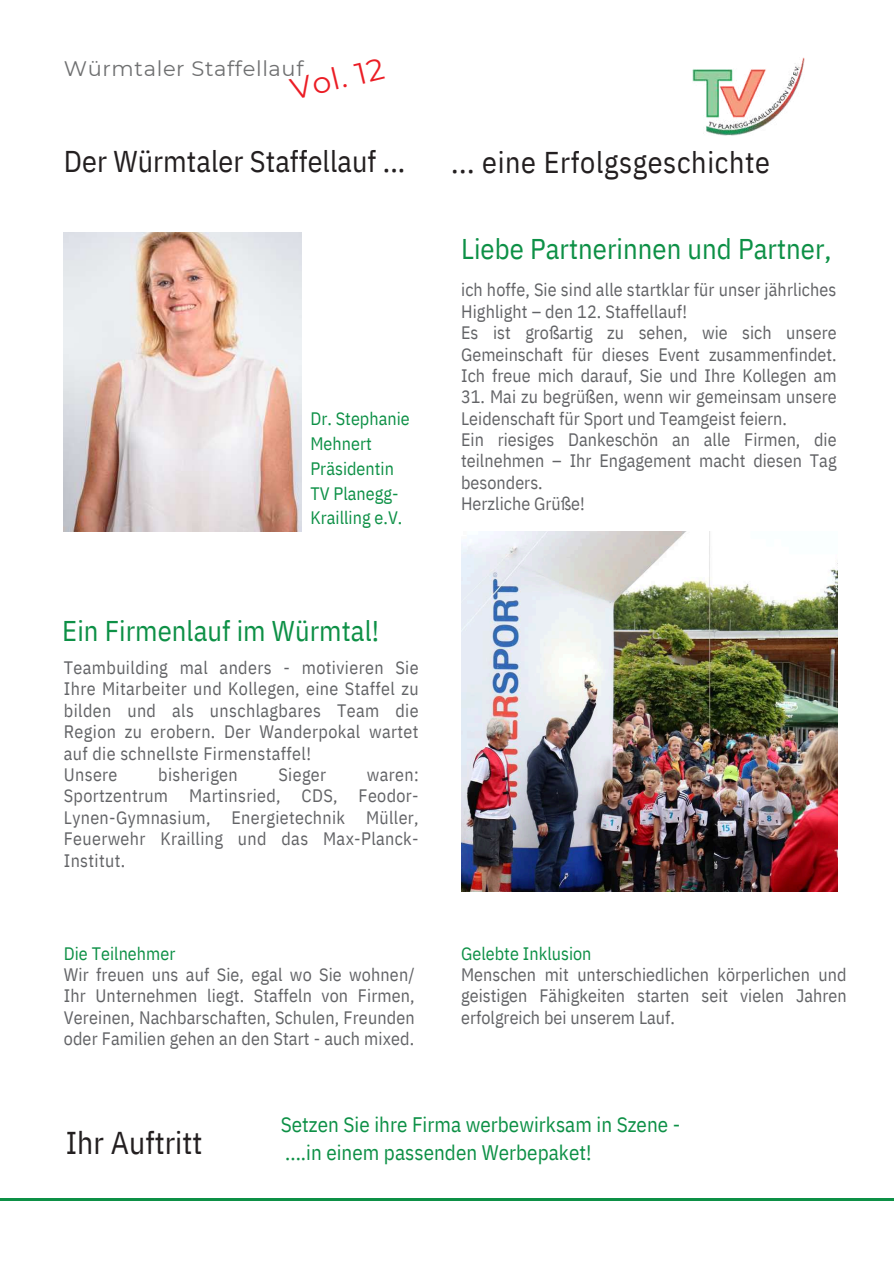
<style>
.page{position:relative;width:894px;height:1264px;background:#fff}
.page>*{position:absolute;margin:0;border:0;box-sizing:border-box;transform-origin:0 0}
.t1{font:31.5px "IBM Plex Sans Cond";color:#231f20}
.t2{font:30px "IBM Plex Sans Cond";color:#231f20}
.t3{font:30px "IBM Plex Sans Cond";letter-spacing:.02em;color:#231f20}
.t4{font:30px "Montserrat";color:#eb1d25}
.t5{font:28.5px "IBM Plex Sans Cond";color:#0d9046}
.t6{font:21px/28.2px "IBM Plex Sans Cond";color:#0d9046}
.t7{font:21px "Montserrat";letter-spacing:.03em;color:#6f7071}
.t8{font:18px/21.5px "IBM Plex Sans Cond";letter-spacing:.005em;color:#626366;text-align:justify}
.t9{font:18px/24.8px "IBM Plex Sans Cond";color:#0d9046}
</style>
<div class="page">
<hr style="left:0;top:1198px;width:893px;height:2px;background:#0d9046">
<img style="left:692px;top:57px;width:112px;height:78px">
<img style="left:64px;top:233px;width:237px;height:298px">
<img style="left:461px;top:531px;width:375px;height:360px">
<h2 class="t4" style="left:286px;top:69px;width:97px;rotate:-13deg">Vol. 12</h2>
<p class="t7" style="left:64px;top:54px;width:241px">Würmtaler Staffellauf</p>
<h2 class="t2" style="left:64px;top:138px;width:343px">Der Würmtaler Staffellauf ...</h2>
<h2 class="t3" style="left:451px;top:139px;width:320px">... eine Erfolgsgeschichte</h2>
<p class="t9" style="left:310px;top:405px;width:101px">Dr. Stephanie<br>Mehnert<br>Präsidentin<br>TV Planegg-<br>Krailling e.V.</p>
<h3 class="t5" style="left:62px;top:609px;width:318px">Ein Firmenlauf im Würmtal!</h3>
<p class="t8" style="left:64px;top:655px;width:356px;text-align:left">Teambuilding mal anders - motivieren Sie Ihre Mitarbeiter und Kollegen, eine Staffel zu bilden und als unschlagbares Team die Region zu erobern. Der Wanderpokal wartet auf die schnellste Firmenstaffel!<br>Unsere</p>
<p class="t8" style="left:158px;top:762px;width:81px">bisherigen</p>
<p class="t8" style="left:278px;top:762px;width:49px">Sieger</p>
<p class="t8" style="left:64px;top:762px;width:356px;text-indent:303px">waren:<br>Sportzentrum Martinsried, CDS, Feodor-Lynen-Gymnasium, Energietechnik Müller, Feuerwehr Krailling und das Max-Planck-Institut.</p>
<p class="t9" style="left:64px;top:939px;width:113px">Die Teilnehmer</p>
<p class="t8" style="left:64px;top:962px;width:352px">Wir freuen uns auf Sie, egal wo Sie wohnen/ Ihr Unternehmen liegt. Staffeln von Firmen, Vereinen, Nachbarschaften, Schulen, Freunden oder Familien gehen an den Start - auch mixed.</p>
<h3 class="t5" style="left:461px;top:226px;width:372px">Liebe Partnerinnen und Partner,</h3>
<p class="t8" style="left:461px;top:278px;width:377px;text-align:left">ich hoffe, Sie sind alle startklar für unser jährliches Highlight – den 12. Staffellauf!<br>Es ist großartig zu sehen, wie sich unsere Gemeinschaft für dieses Event zusammenfindet.<br>Ich freue mich darauf, Sie und Ihre Kollegen am</p>
<p class="t8" style="left:461px;top:384px;width:377px;text-align:left">31. Mai zu begrüßen, wenn wir gemeinsam unsere Leidenschaft für Sport und Teamgeist feiern.<br>Ein riesiges Dankeschön an alle Firmen, die teilnehmen – Ihr Engagement macht diesen Tag besonders.<br>Herzliche Grüße!</p>
<p class="t9" style="left:461px;top:939px;width:132px">Gelebte Inklusion</p>
<p class="t8" style="left:461px;top:962px;width:387px">Menschen mit unterschiedlichen körperlichen und geistigen Fähigkeiten starten seit vielen Jahren erfolgreich bei unserem Lauf.</p>
<h1 class="t1" style="left:66px;top:1118px;width:138px">Ihr Auftritt</h1>
<p class="t6" style="left:280px;top:1108px;width:401px">Setzen Sie ihre Firma werbewirksam in Szene - ....in einem passenden Werbepaket!</p>
</div>
